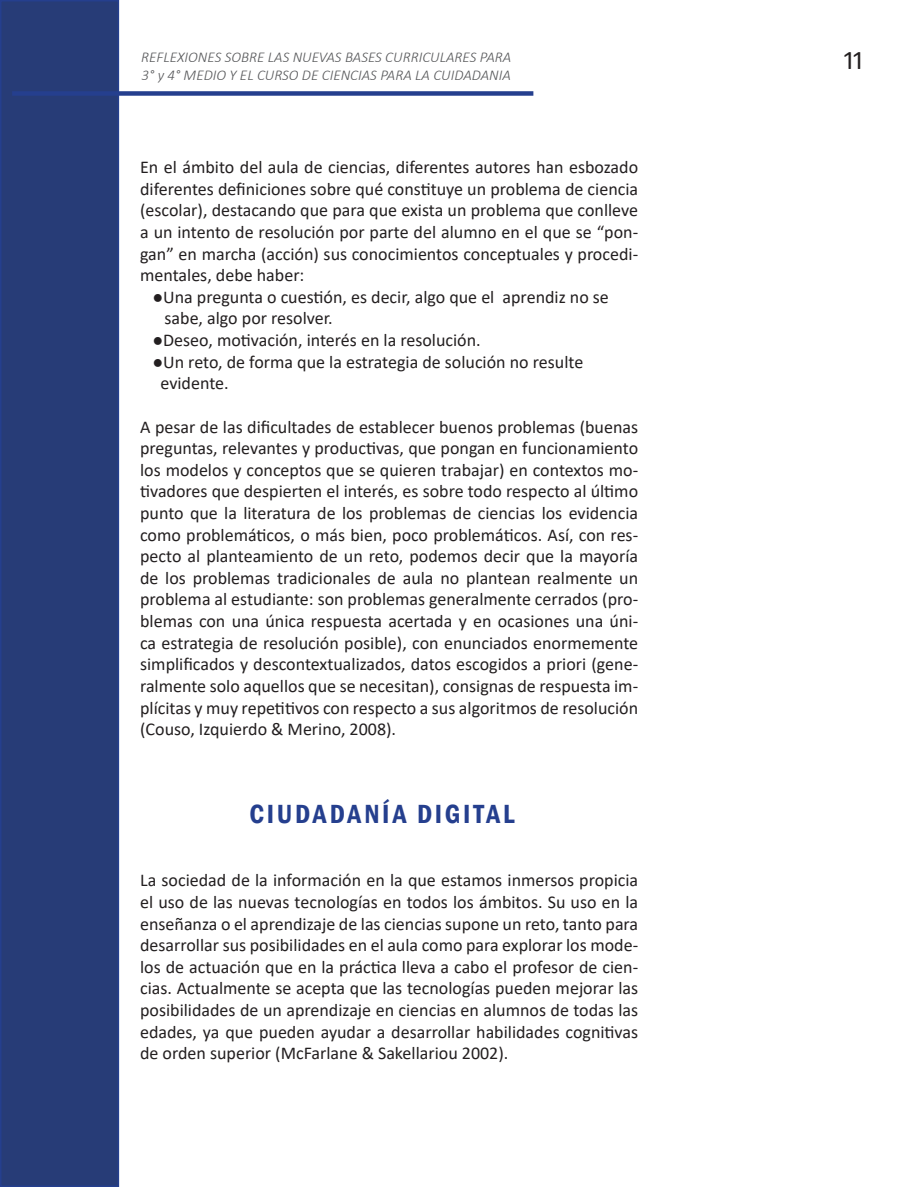
<style>
.page{position:relative;width:919px;height:1187px;background:#fff}
.page>*{position:absolute;margin:0;border:0;box-sizing:border-box;transform-origin:0 0}
.t1{font:600 condensed 27px "Franklin Gothic";letter-spacing:.1em;color:#253f8e}
.t2{font:27px "Calibri";color:#231f20}
.t3{font:18px/21.6px "Calibri";color:#231f20;text-align:justify}
.t4{font:italic 300 15px/18px "Calibri";color:#57585a}
</style>
<div class="page">
<div style="left:0;top:0;width:119px;height:1186px;background:#273c77;border:2px solid #253f8e"></div>
<div style="left:12px;top:91px;width:521px;height:5px;background:#253f8e"></div>
<p class="t4" style="left:141px;top:48px;width:371px">REFLEXIONES SOBRE LAS NUEVAS BASES CURRICULARES PARA<br>3° y 4° MEDIO Y EL CURSO DE CIENCIAS PARA LA CUIDADANIA</p>
<p class="t3" style="left:140px;top:156px;width:499px">En el ámbito del aula de ciencias, diferentes autores han esbozado diferentes definiciones sobre qué constituye un problema de ciencia (escolar), destacando que para que exista un problema que conlleve a un intento de resolución por parte del alumno en el que se “pon&shy;gan” en marcha (acción) sus conocimientos conceptuales y procedi&shy;mentales, debe haber:</p>
<p class="t3" style="left:152px;top:285px;width:458px">●Una pregunta o cuestión, es decir, algo que el aprendiz no se</p>
<p class="t3" style="left:164px;top:307px;width:170px">sabe, algo por resolver.</p>
<p class="t3" style="left:152px;top:329px;width:330px">●Deseo, motivación, interés en la resolución.</p>
<p class="t3" style="left:152px;top:350px;width:432px">●Un reto, de forma que la estrategia de solución no resulte</p>
<p class="t3" style="left:160px;top:372px;width:70px">evidente.</p>
<p class="t3" style="left:140px;top:415px;width:499px">A pesar de las dificultades de establecer buenos problemas (buenas preguntas, relevantes y productivas, que pongan en funcionamiento los modelos y conceptos que se quieren trabajar) en contextos mo&shy;tivadores que despierten el interés, es sobre todo respecto al último punto que la literatura de los problemas de ciencias los evidencia como problemáticos, o más bien, poco problemáticos. Así, con res&shy;pecto al planteamiento de un reto, podemos decir que la mayoría de los problemas tradicionales de aula no plantean realmente un problema al estudiante: son problemas generalmente cerrados (pro&shy;blemas con una única respuesta acertada y en ocasiones una úni&shy;ca estrategia de resolución posible), con enunciados enormemente simplificados y descontextualizados, datos escogidos a priori (gene&shy;ralmente solo aquellos que se necesitan), consignas de respuesta im&shy;plícitas y muy repetitivos con respecto a sus algoritmos de resolución (Couso, Izquierdo &amp; Merino, 2008).</p>
<p class="t1" style="left:249px;top:795px;width:267px">CIUDADANÍA DIGITAL</p>
<p class="t3" style="left:140px;top:869px;width:499px">La sociedad de la información en la que estamos inmersos propicia el uso de las nuevas tecnologías en todos los ámbitos. Su uso en la enseñanza o el aprendizaje de las ciencias supone un reto, tanto para desarrollar sus posibilidades en el aula como para explorar los mode&shy;los de actuación que en la práctica lleva a cabo el profesor de cien&shy;cias. Actualmente se acepta que las tecnologías pueden mejorar las posibilidades de un aprendizaje en ciencias en alumnos de todas las edades, ya que pueden ayudar a desarrollar habilidades cognitivas de orden superior (McFarlane &amp; Sakellariou 2002).</p>
<p class="t2" style="left:843px;top:41px;width:20px">11</p>
</div>
